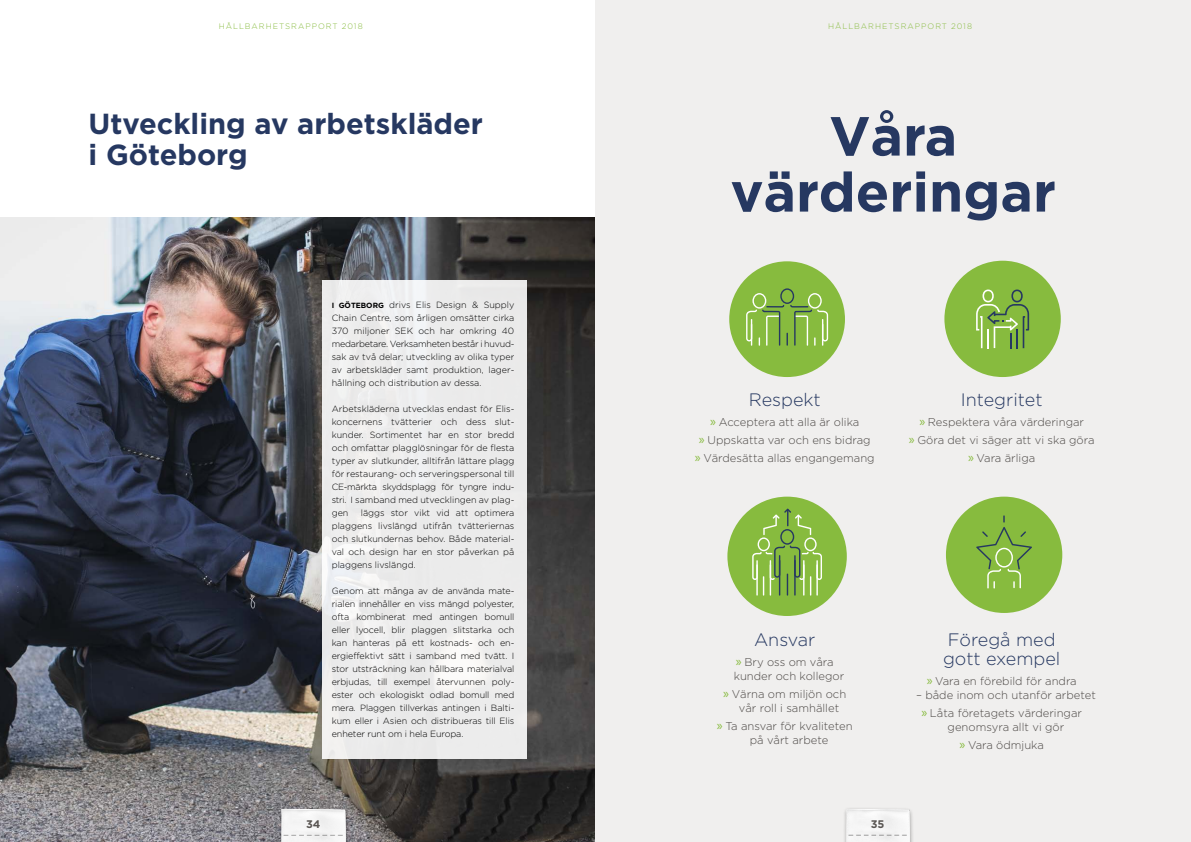
<style>
.page{position:relative;width:1191px;height:842px;background:#fff}
.page>*{position:absolute;margin:0;border:0;box-sizing:border-box;transform-origin:0 0}
.Rubrik_liten_pos{font:700 55px "Gotham HTF";color:#263861}
._2_Underrubrik{font:700 29px/31px "Gotham HTF";color:#263861}
.t1{font:300 18px/19px "Gotham HTF";color:#263861}
.t2{font:300 11.2px/14px "Gotham HTF";color:#4b4744}
.t3{font:700 11px "Gotham HTF";color:#5a5653}
.Brödtext{font:300 9px/13px "Gotham HTF";color:#000;text-align:justify}
.t4{font:300 8px "Gotham HTF";letter-spacing:.12em;color:#87bb3e}
.s1{font-weight:700;font-size:7.5px}
.s2{font-family:"Myriad Pro";font-weight:400;font-size:14px;color:#87bb3e}
</style>
<div class="page">
<img style="left:0;top:217px;width:595px;height:625px">
<div style="left:595px;top:0;width:596px;height:842px;background:#f0efee"></div>
<div style="left:946px;top:497px;width:116px;height:116px;background:#87bb3e;border-radius:50%"></div>
<svg style="left:976px;top:515px;width:56px;height:73px"></svg>
<div style="left:727px;top:497px;width:119px;height:119px;background:#87bb3e;border-radius:50%"></div>
<svg style="left:752px;top:508px;width:70px;height:88px"></svg>
<div style="left:944px;top:261px;width:116px;height:116px;background:#87bb3e;border-radius:50%"></div>
<svg style="left:976px;top:290px;width:53px;height:58px"></svg>
<div style="left:729px;top:261px;width:116px;height:116px;background:#87bb3e;border-radius:50%"></div>
<svg style="left:746px;top:288px;width:82px;height:58px"></svg>
<div style="left:842px;top:806px;width:72px;height:36px;background:#000;opacity:.4"></div>
<img style="left:846px;top:810px;width:63px;height:32px">
<div style="left:278px;top:806px;width:72px;height:36px;background:#000;opacity:.4"></div>
<img style="left:282px;top:810px;width:63px;height:32px">
<div style="left:322px;top:280px;width:204px;height:479px;background:#ececec"></div>
<p class="t4" style="left:219px;top:22px;width:145px">HÅLLBARHETSRAPPORT 2018</p>
<p class="_2_Underrubrik" style="left:89px;top:107px;width:396px">Utveckling av arbetskläder i Göteborg</p>
<p class="Brödtext" style="left:332px;top:299px;width:184px"><span class="s1">I GÖTEBORG</span> drivs Elis Design &amp; Supply Chain Centre, som årligen omsätter cirka 370 miljoner SEK och har omkring 40 medarbetare. Verksamheten består i huvud&shy;sak av två delar; utveckling av olika typer av arbetskläder samt produktion, lager&shy;hållning och distribution av dessa.</p>
<p class="Brödtext" style="left:332px;top:403px;width:184px">Arbetskläderna utvecklas endast för Elis&shy;koncernens tvätterier och dess slut&shy;kunder. Sortimentet har en stor bredd och omfattar plagglösningar för de flesta typer av slutkunder, alltifrån lättare plagg för restaurang- och serveringspersonal till CE-märkta skyddsplagg för tyngre indu&shy;stri. I samband med utvecklingen av plag&shy;gen</p>
<p class="Brödtext" style="left:332px;top:507px;width:184px;text-indent:29px">läggs stor vikt vid att optimera plaggens livslängd utifrån tvätteriernas och slutkundernas behov. Både material&shy;val och design har en stor påverkan på plaggens livslängd.</p>
<p class="Brödtext" style="left:332px;top:585px;width:184px">Genom att många av de använda mate&shy;rialen innehåller en viss mängd polyester, ofta kombinerat med antingen bomull eller lyocell, blir plaggen slitstarka och kan hanteras på ett kostnads- och en&shy;ergieffektivt sätt i samband med tvätt. I stor utsträckning kan hållbara materialval erbjudas, till exempel återvunnen poly&shy;ester och ekologiskt odlad bomull med mera. Plaggen tillverkas antingen i Balti&shy;kum eller i Asien och distribueras till Elis enheter runt om i hela Europa.</p>
<p class="t4" style="left:828px;top:22px;width:145px">HÅLLBARHETSRAPPORT 2018</p>
<p class="Rubrik_liten_pos" style="left:829px;top:104px;width:129px">Våra</p>
<p class="Rubrik_liten_pos" style="left:730px;top:160px;width:327px">värderingar</p>
<p class="t1" style="left:749px;top:390px;width:73px">Respekt</p>
<p class="t2" style="left:710px;top:415px;width:151px"><span class="s2">»</span> Acceptera att alla är olika</p>
<p class="t2" style="left:699px;top:433px;width:173px"><span class="s2">»</span> Uppskatta var och ens bidrag</p>
<p class="t2" style="left:695px;top:451px;width:181px"><span class="s2">»</span> Värdesätta allas engangemang</p>
<p class="t1" style="left:961px;top:390px;width:83px">Integritet</p>
<p class="t2" style="left:919px;top:415px;width:166px"><span class="s2">»</span> Respektera våra värderingar</p>
<p class="t2" style="left:909px;top:433px;width:187px"><span class="s2">»</span> Göra det vi säger att vi ska göra</p>
<p class="t2" style="left:968px;top:451px;width:69px"><span class="s2">»</span> Vara ärliga</p>
<p class="t1" style="left:754px;top:630px;width:63px">Ansvar</p>
<p class="t2" style="left:734px;top:654px;width:112px"><span class="s2">»</span> Bry oss om våra kunder och kollegor</p>
<p class="t2" style="left:739px;top:687px;width:109px;text-indent:-16px"><span class="s2">»</span> Värna om miljön och vår roll i samhället</p>
<p class="t2" style="left:749px;top:719px;width:104px;text-indent:-33px"><span class="s2">»</span> Ta ansvar för kvaliteten på vårt arbete</p>
<p class="t1" style="left:943px;top:630px;width:119px">Föregå med gott exempel</p>
<p class="t2" style="left:926px;top:673px;width:151px"><span class="s2">»</span> Vara en förebild för andra</p>
<p class="t2" style="left:916px;top:687px;width:181px">– både inom och utanför arbetet</p>
<p class="t2" style="left:947px;top:706px;width:136px;text-indent:-26px"><span class="s2">»</span> Låta företagets värderingar genomsyra allt vi gör</p>
<p class="t2" style="left:959px;top:738px;width:86px"><span class="s2">»</span> Vara ödmjuka</p>
<p class="t3" style="left:306px;top:818px;width:16px">34</p>
<p class="t3" style="left:870px;top:818px;width:15px">35</p>
</div>
